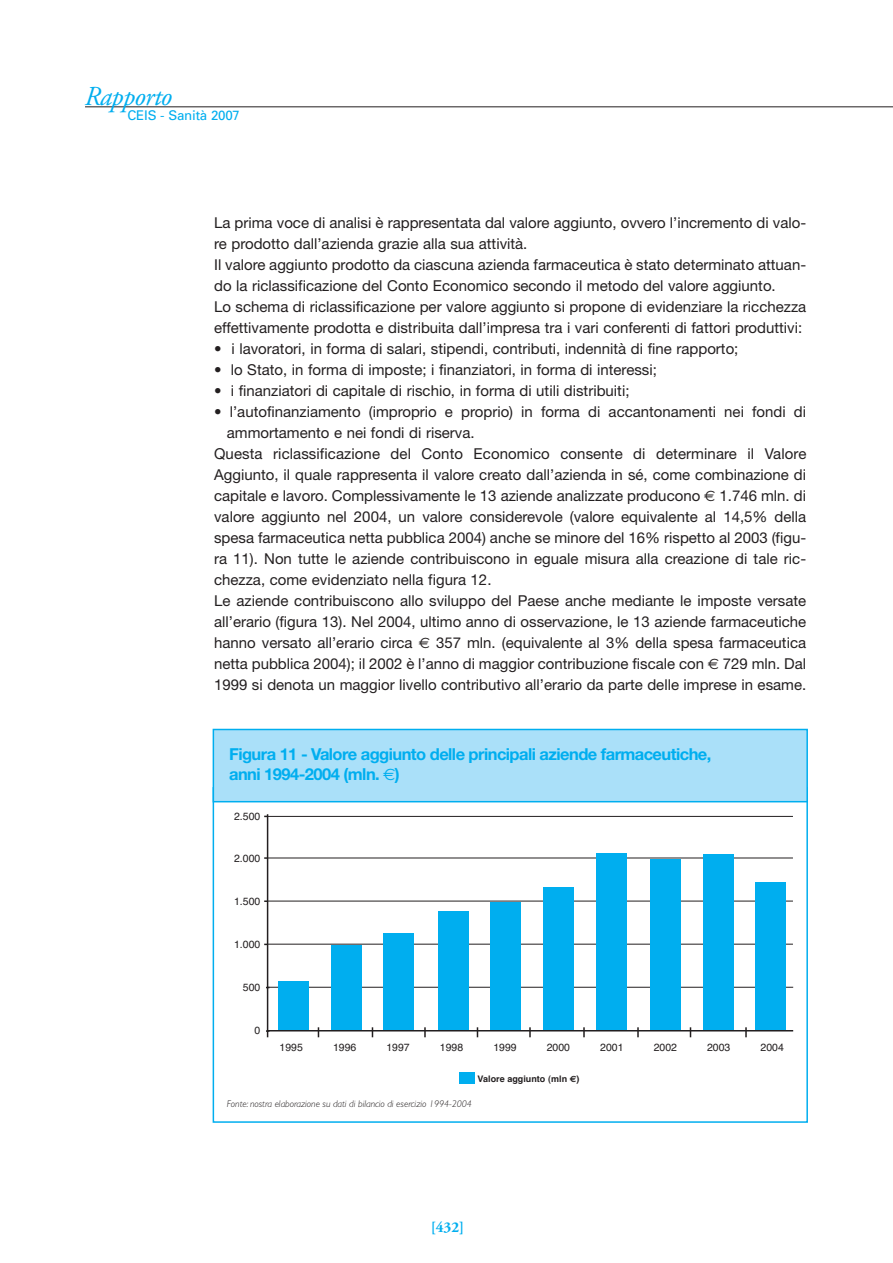
<style>
.page{position:relative;width:893px;height:1263px;background:#fff}
.page>*{position:absolute;margin:0;border:0;box-sizing:border-box;transform-origin:0 0}
.t1{font:italic 27.45px "Adobe Garamond";letter-spacing:-.025em;color:#00aeef}
.t2{font:700 16.5px/19.5px "Helvetica Neue";letter-spacing:-.035em;color:#00aeef}
.t3{font:15px/21px "Helvetica Neue";color:#231f20}
.t4{font:700 15px "Adobe Garamond";color:#00aeef}
.t5{font:13.35px "Univers";letter-spacing:-.015em;color:#00aeef}
.t6{font:10.5px "Helvetica";color:#231f20}
.t7{font:italic 300 9.75px "Gill Sans";letter-spacing:-.005em;color:#231f20}
.t8{font:700 9px "Helvetica";color:#231f20}
.s1{font-family:"Euro Sans"}
.s2{font-family:"Euro Sans";font-weight:400}
</style>
<div class="page">
<hr style="left:85px;top:106px;width:808px;height:1px;background:#231f20">
<div style="left:213px;top:729px;width:594px;height:73px;background:#aae0f9"></div>
<div style="left:213px;top:729px;width:595px;height:73px;border:2px solid #00aeef"></div>
<hr style="left:267px;top:814px;width:1px;height:223px;background:#231f20">
<hr style="left:268px;top:816px;width:525px;height:1px;background:#231f20">
<hr style="left:268px;top:858px;width:525px;height:1px;background:#231f20">
<hr style="left:268px;top:901px;width:525px;height:1px;background:#231f20">
<hr style="left:268px;top:944px;width:525px;height:1px;background:#231f20">
<hr style="left:268px;top:987px;width:525px;height:1px;background:#231f20">
<div style="left:278px;top:981px;width:31px;height:49px;background:#00aeef"></div>
<div style="left:332px;top:945px;width:30px;height:85px;background:#00aeef"></div>
<div style="left:383px;top:933px;width:31px;height:97px;background:#00aeef"></div>
<div style="left:438px;top:911px;width:30px;height:119px;background:#00aeef"></div>
<div style="left:490px;top:902px;width:31px;height:128px;background:#00aeef"></div>
<div style="left:543px;top:887px;width:30px;height:143px;background:#00aeef"></div>
<div style="left:596px;top:853px;width:30px;height:177px;background:#00aeef"></div>
<div style="left:650px;top:859px;width:30px;height:171px;background:#00aeef"></div>
<div style="left:703px;top:853px;width:31px;height:177px;background:#00aeef"></div>
<div style="left:756px;top:882px;width:30px;height:148px;background:#00aeef"></div>
<div style="left:460px;top:1072px;width:15px;height:12px;background:#00aeef"></div>
<svg style="left:424px;top:1027px;width:2px;height:10px"></svg>
<svg style="left:529px;top:1027px;width:2px;height:10px"></svg>
<svg style="left:583px;top:1027px;width:2px;height:10px"></svg>
<svg style="left:637px;top:1027px;width:2px;height:10px"></svg>
<svg style="left:745px;top:1027px;width:2px;height:10px"></svg>
<hr style="left:268px;top:1030px;width:525px;height:1px;background:#231f20">
<p class="t1" style="left:84px;top:86px;width:89px">Rapporto</p>
<p class="t5" style="left:128px;top:110px;width:114px">CEIS - Sanità 2007</p>
<p class="t3" style="left:214px;top:213px;width:594px">La prima voce di analisi è rappresentata dal valore aggiunto, ovvero l’incremento di valo&shy;re prodotto dall’azienda grazie alla sua attività.<br>Il valore aggiunto prodotto da ciascuna azienda farmaceutica è stato determinato attuan&shy;do la riclassificazione del Conto Economico secondo il metodo del valore aggiunto.<br>Lo schema di riclassificazione per valore aggiunto si propone di evidenziare la ricchezza effettivamente prodotta e distribuita dall’impresa tra i vari conferenti di fattori produttivi:</p>
<p class="t3" style="left:214px;top:339px;width:526px">• i lavoratori, in forma di salari, stipendi, contributi, indennità di fine rapporto;</p>
<p class="t3" style="left:214px;top:360px;width:444px">• lo Stato, in forma di imposte; i finanziatori, in forma di interessi;</p>
<p class="t3" style="left:214px;top:381px;width:417px">• i finanziatori di capitale di rischio, in forma di utili distribuiti;</p>
<p class="t3" style="left:214px;top:402px;width:594px">• l’autofinanziamento (improprio e proprio) in forma di accantonamenti nei fondi di</p>
<p class="t3" style="left:227px;top:423px;width:249px">ammortamento e nei fondi di riserva.</p>
<p class="t3" style="left:214px;top:444px;width:594px">Questa riclassificazione del Conto Economico consente di determinare il Valore</p>
<p class="t3" style="left:214px;top:465px;width:594px">Aggiunto, il quale rappresenta il valore creato dall’azienda in sé, come combinazione di</p>
<p class="t3" style="left:214px;top:486px;width:593px">capitale e lavoro. Complessivamente le 13 aziende analizzate producono <span class="s1">€</span> 1.746 mln. di</p>
<p class="t3" style="left:214px;top:507px;width:594px">valore aggiunto nel 2004, un valore considerevole (valore equivalente al 14,5% della</p>
<p class="t3" style="left:214px;top:528px;width:594px">spesa farmaceutica netta pubblica 2004) anche se minore del 16% rispetto al 2003 (figu-</p>
<p class="t3" style="left:214px;top:549px;width:594px">ra 11). Non tutte le aziende contribuiscono in eguale misura alla creazione di tale ric-</p>
<p class="t3" style="left:214px;top:570px;width:279px">chezza, come evidenziato nella figura 12.</p>
<p class="t3" style="left:214px;top:591px;width:594px">Le aziende contribuiscono allo sviluppo del Paese anche mediante le imposte versate</p>
<p class="t3" style="left:214px;top:612px;width:594px">all’erario (figura 13). Nel 2004, ultimo anno di osservazione, le 13 aziende farmaceutiche</p>
<p class="t3" style="left:214px;top:633px;width:593px">hanno versato all’erario circa <span class="s1">€</span> 357 mln. (equivalente al 3% della spesa farmaceutica</p>
<p class="t3" style="left:214px;top:654px;width:593px">netta pubblica 2004); il 2002 è l’anno di maggior contribuzione fiscale con <span class="s1">€</span> 729 mln. Dal</p>
<p class="t3" style="left:214px;top:675px;width:594px">1999 si denota un maggior livello contributivo all’erario da parte delle imprese in esame.</p>
<p class="t2" style="left:229px;top:746px;width:484px">Figura 11 - Valore aggiunto delle principali aziende farmaceutiche, anni 1994-2004 (mln. <span class="s2">€</span>)</p>
<p class="t6" style="left:234px;top:810px;width:28px">2.500</p>
<p class="t6" style="left:234px;top:853px;width:28px">2.000</p>
<p class="t6" style="left:234px;top:895px;width:28px">1.500</p>
<p class="t6" style="left:234px;top:938px;width:28px">1.000</p>
<p class="t6" style="left:243px;top:981px;width:19px">500</p>
<p class="t6" style="left:255px;top:1024px;width:7px">0</p>
<p class="t6" style="left:280px;top:1041px;width:25px">1995</p>
<p class="t6" style="left:333px;top:1041px;width:25px">1996</p>
<p class="t6" style="left:386px;top:1041px;width:25px">1997</p>
<p class="t6" style="left:440px;top:1041px;width:25px">1998</p>
<p class="t6" style="left:493px;top:1041px;width:25px">1999</p>
<p class="t6" style="left:547px;top:1041px;width:25px">2000</p>
<p class="t6" style="left:600px;top:1041px;width:25px">2001</p>
<p class="t6" style="left:654px;top:1041px;width:25px">2002</p>
<p class="t6" style="left:707px;top:1041px;width:25px">2003</p>
<p class="t6" style="left:760px;top:1041px;width:25px">2004</p>
<p class="t8" style="left:478px;top:1073px;width:103px">Valore aggiunto (mln <span class="s1">€</span>)</p>
<p class="t7" style="left:227px;top:1098px;width:247px">Fonte: nostra elaborazione su dati di bilancio di esercizio 1994-2004</p>
<p class="t4" style="left:431px;top:1221px;width:35px">[432]</p>
</div>
